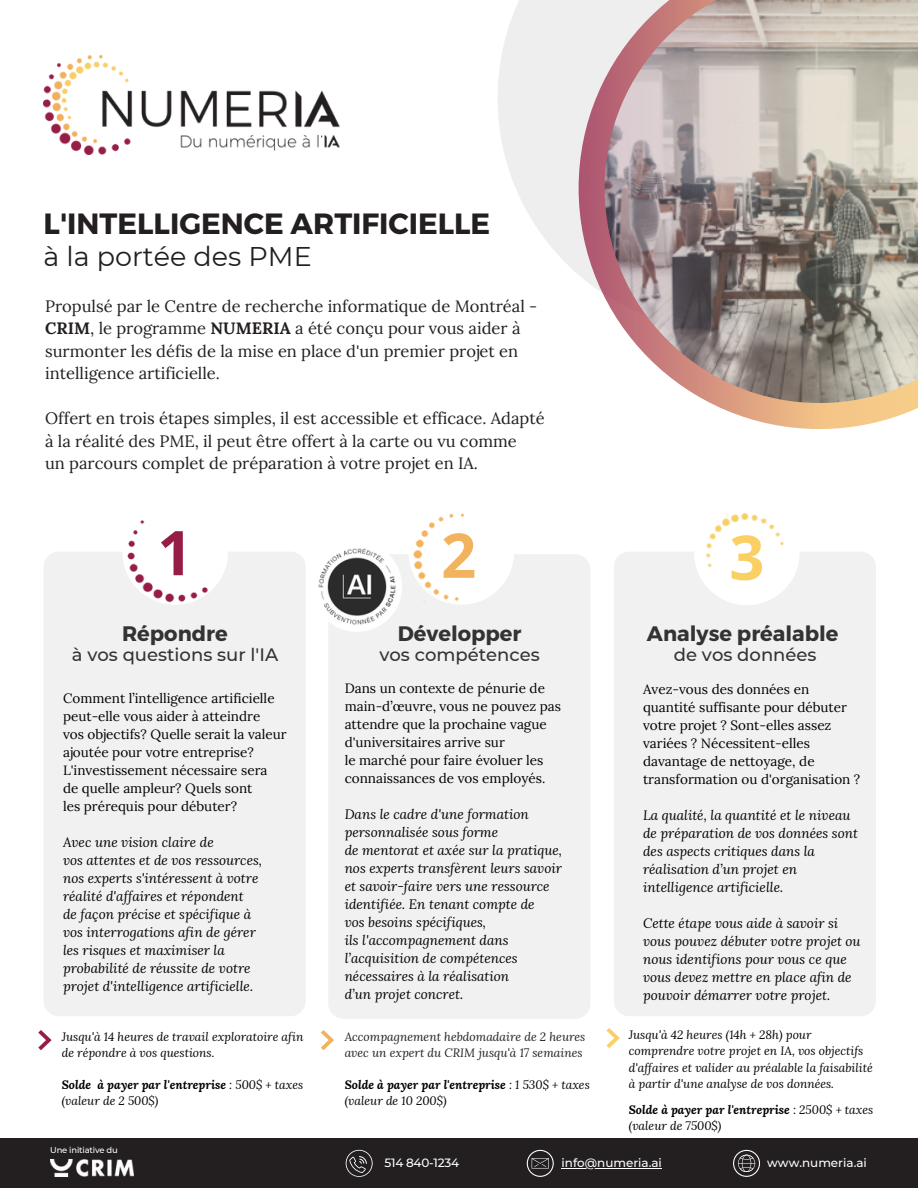
<style>
.page{position:relative;width:918px;height:1188px;background:#fff}
.page>*{position:absolute;margin:0;border:0;box-sizing:border-box;transform-origin:0 0}
.t1{font:700 61.65px "Open Sans";color:#961d47}
.t2{font:700 61.65px "Open Sans";color:#f3b25d}
.t3{font:700 61.65px "Open Sans";color:#fad065}
.t4{font:700 29.25px "Montserrat";color:#231f20}
.t5{font:27px "Montserrat";color:#231f20}
.t6{font:700 21px "Montserrat";color:#333}
.t7{font:500 18px "Montserrat";color:#333}
.t8{font:16.5px/22.5px "Lora";color:#231f20}
.t9{font:italic 13.5px/18px "Lora";color:#000}
.t10{font:13.5px/18px "Lora";color:#000}
.t11{font:italic 12px/16.2px "Lora";color:#000}
.t12{font:italic 12px/16px "Lora";color:#231f20}
.t13{font:italic 700 12px/16px "Lora";color:#000}
.t14{font:500 12px "Montserrat";color:#fff}
.t15{font:500 12px "Montserrat";letter-spacing:-.02em;color:#fff}
.t16{font:500 8.4px "Montserrat";letter-spacing:-.02em;color:#fff}
.s1{font-weight:700}
.s2{font-weight:400}
</style>
<div class="page">
<svg style="left:498px;top:0;width:81px;height:275px;fill:#eee"></svg>
<img style="left:579px;top:0;width:339px;height:429px">
<img style="left:605px;top:0;width:313px;height:403px">
<div style="left:0;top:1138px;width:918px;height:50px;background:#231f20"></div>
<img style="left:44px;top:56px;width:295px;height:99px">
<div style="left:44px;top:552px;width:262px;height:464px;background:#f1f1f1;border-radius:15px"></div>
<div style="left:328px;top:554px;width:262px;height:465px;background:#f1f1f1;border-radius:15px"></div>
<div style="left:614px;top:552px;width:262px;height:464px;background:#f1f1f1;border-radius:15px"></div>
<img style="left:694px;top:512px;width:105px;height:93px">
<div style="left:122px;top:499px;width:106px;height:106px;background:#fff;border-radius:50%"></div>
<img style="left:127px;top:520px;width:81px;height:84px">
<div style="left:408px;top:499px;width:106px;height:106px;background:#fff;border-radius:50%"></div>
<img style="left:408px;top:513px;width:57px;height:91px">
<svg style="left:321px;top:1030px;width:13px;height:20px"></svg>
<svg style="left:606px;top:1028px;width:14px;height:20px"></svg>
<svg style="left:38px;top:1030px;width:14px;height:20px"></svg>
<svg style="left:346px;top:1150px;width:27px;height:27px"></svg>
<svg style="left:527px;top:1150px;width:27px;height:27px"></svg>
<hr style="left:562px;top:1168px;width:100px;height:1px;background:#fff">
<svg style="left:733px;top:1150px;width:27px;height:27px"></svg>
<img style="left:50px;top:1159px;width:83px;height:17px">
<img style="left:312px;top:541px;width:90px;height:91px;border-radius:50%">
<h2 class="t4" style="left:44px;top:204px;width:448px">L'INTELLIGENCE ARTIFICIELLE</h2>
<h3 class="t5" style="left:44px;top:240px;width:270px">à la portée des PME</h3>
<p class="t8" style="left:45px;top:294px;width:494px">Propulsé par le Centre de recherche informatique de Montréal - <span class="s1">CRIM</span>, le programme <span class="s1">NUMERIA</span> a été conçu pour vous aider à surmonter les défis de la mise en place d'un premier projet en intelligence artificielle.</p>
<p class="t8" style="left:45px;top:407px;width:501px">Offert en trois étapes simples, il est accessible et efficace. Adapté à la réalité des PME, il peut être offert à la carte ou vu comme<br>un parcours complet de préparation à votre projet en IA.</p>
<h1 class="t1" style="left:157px;top:509px;width:37px">1</h1>
<h1 class="t2" style="left:441px;top:512px;width:37px">2</h1>
<h1 class="t3" style="left:729px;top:514px;width:37px">3</h1>
<h3 class="t6" style="left:122px;top:619px;width:107px">Répondre</h3>
<h3 class="t6" style="left:398px;top:619px;width:125px">Développer</h3>
<h3 class="t6" style="left:647px;top:619px;width:193px">Analyse préalable</h3>
<h3 class="t7" style="left:72px;top:643px;width:208px">à vos questions sur l'IA</h3>
<h3 class="t7" style="left:379px;top:643px;width:162px">vos compétences</h3>
<h3 class="t7" style="left:674px;top:643px;width:144px">de vos données</h3>
<p class="t10" style="left:63px;top:689px;width:225px">Comment l’intelligence artificielle peut-elle vous aider à atteindre<br>vos objectifs? Quelle serait la valeur ajoutée pour votre entreprise?<br>L'investissement nécessaire sera<br>de quelle ampleur? Quels sont<br>les prérequis pour débuter?</p>
<p class="t9" style="left:63px;top:833px;width:201px">Avec une vision claire de<br>vos attentes et de vos ressources, nos experts s'intéressent à votre réalité d'affaires et répondent<br>de façon précise et spécifique à vos interrogations afin de gérer les risques et maximiser la probabilité de réussite de votre projet d'intelligence artificielle.</p>
<p class="t10" style="left:345px;top:679px;width:218px">Dans un contexte de pénurie de main-d’œuvre, vous ne pouvez pas attendre que la prochaine vague d'universitaires arrive sur<br>le marché pour faire évoluer les connaissances de vos employés.</p>
<p class="t9" style="left:345px;top:805px;width:219px">Dans le cadre d'une formation personnalisée sous forme<br>de mentorat et axée sur la pratique, nos experts transfèrent leurs savoir et savoir-faire vers une ressource identifiée. En tenant compte de<br>vos besoins spécifiques,<br>ils l'accompagnement dans l’acquisition de compétences nécessaires à la réalisation<br>d’un projet concret.</p>
<p class="t12" style="left:345px;top:1028px;width:242px">Accompagnement hebdomadaire de 2 heures avec un expert du CRIM jusqu'à 17 semaines</p>
<p class="t11" style="left:345px;top:1076px;width:247px"><span class="s1">Solde à payer par l'entreprise</span> : 1 530$ + taxes (valeur de 10 200$)</p>
<p class="t10" style="left:643px;top:680px;width:219px">Avez-vous des données en quantité suffisante pour débuter votre projet ? Sont-elles assez variées ? Nécessitent-elles davantage de nettoyage, de transformation ou d'organisation ?</p>
<p class="t9" style="left:643px;top:805px;width:216px">La qualité, la quantité et le niveau de préparation de vos données sont des aspects critiques dans la réalisation d’un projet en intelligence artificielle.</p>
<p class="t9" style="left:643px;top:913px;width:219px">Cette étape vous aide à savoir si vous pouvez débuter votre projet ou nous identifions pour vous ce que vous devez mettre en place afin de pouvoir démarrer votre projet.</p>
<p class="t11" style="left:629px;top:1027px;width:246px">Jusqu'à 42 heures (14h + 28h) pour comprendre votre projet en IA, vos objectifs d'affaires et valider au préalable la faisabilité à partir d'une analyse de vos données.</p>
<p class="t11" style="left:629px;top:1102px;width:246px"><span class="s1">Solde à payer par l'entreprise</span> : 2500$ + taxes (valeur de 7500$)</p>
<p class="t11" style="left:62px;top:1028px;width:243px">Jusqu'à 14 heures de travail exploratoire afin de répondre à vos questions.</p>
<p class="t13" style="left:62px;top:1076px;width:243px">Solde à payer par l'entreprise <span class="s2">: 500$ + taxes (valeur de 2 500$)</span></p>
<p class="t16" style="left:50px;top:1145px;width:69px">Une initiative du</p>
<p class="t15" style="left:385px;top:1156px;width:76px">514 840-1234</p>
<p class="t14" style="left:562px;top:1156px;width:102px">info@numeria.ai</p>
<p class="t14" style="left:767px;top:1156px;width:101px">www.numeria.ai</p>
</div>
